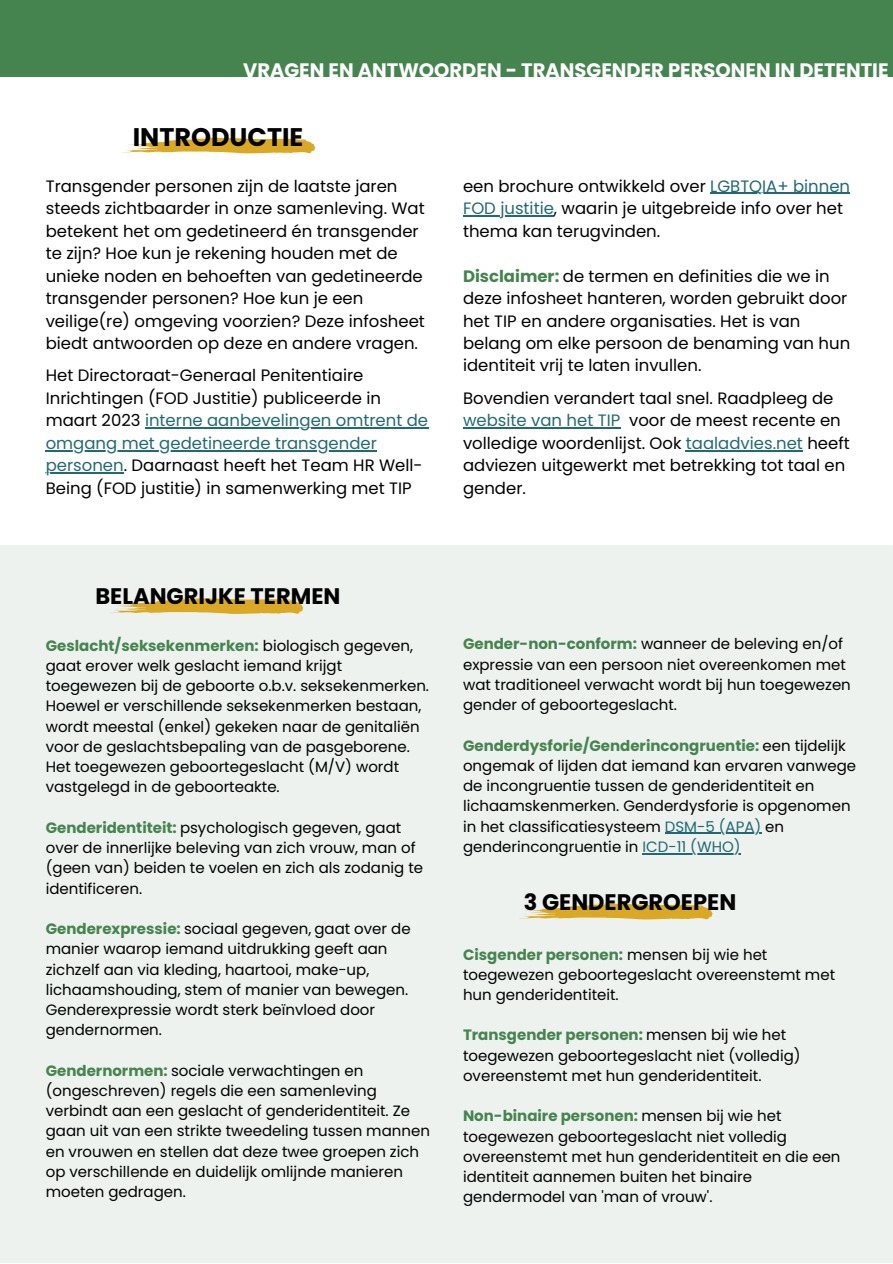
<style>
.page{position:relative;width:893px;height:1264px;background:#fff}
.page>*{position:absolute;margin:0;border:0;box-sizing:border-box;transform-origin:0 0}
.t1{font:700 25.5px "Poppins";color:#000}
.t2{font:700 22.5px "Poppins";color:#000}
.t3{font:700 19.5px "Poppins";color:#fff}
.t4{font:16.5px/22.5px "Poppins";color:#000}
.t5{font:15px/20.2px "Poppins";color:#000}
.s1{color:#226974}
.s2{font-weight:700;color:#45844f}
</style>
<div class="page">
<div style="left:0;top:0;width:892px;height:76px;background:#45844f"></div>
<div style="left:0;top:545px;width:892px;height:717px;background:#edf2ee"></div>
<svg style="left:122px;top:138px;width:193px;height:15px"></svg>
<svg style="left:109px;top:598px;width:194px;height:16px;background:#e0bd60"></svg>
<svg style="left:518px;top:903px;width:194px;height:16px;background:#e0bd60"></svg>
<hr style="left:664px;top:832px;width:97px;height:1px;background:#226974">
<hr style="left:642px;top:853px;width:98px;height:1px;background:#226974">
<hr style="left:710px;top:193px;width:140px;height:1px;background:#226974">
<hr style="left:463px;top:215px;width:91px;height:1px;background:#226974">
<hr style="left:463px;top:428px;width:157px;height:1px;background:#226974">
<hr style="left:686px;top:450px;width:116px;height:1px;background:#226974">
<hr style="left:145px;top:428px;width:283px;height:1px;background:#226974">
<hr style="left:46px;top:450px;width:331px;height:1px;background:#226974">
<hr style="left:46px;top:472px;width:78px;height:2px;background:#226974">
<p class="t3" style="left:243px;top:56px;width:647px">VRAGEN EN ANTWOORDEN - TRANSGENDER PERSONEN IN DETENTIE</p>
<p class="t1" style="left:133px;top:119px;width:172px">INTRODUCTIE</p>
<p class="t4" style="left:46px;top:174px;width:380px">Transgender personen zijn de laatste jaren steeds zichtbaarder in onze samenleving. Wat betekent het om gedetineerd én transgender te zijn? Hoe kun je rekening houden met de unieke noden en behoeften van gedetineerde transgender personen? Hoe kun je een veilige(re) omgeving voorzien? Deze infosheet biedt antwoorden op deze en andere vragen.</p>
<p class="t4" style="left:46px;top:364px;width:384px">Het Directoraat-Generaal Penitentiaire Inrichtingen (FOD Justitie) publiceerde in maart 2023 <span class="s1">interne aanbevelingen omtrent de omgang met gedetineerde transgender personen</span>. Daarnaast heeft het Team HR Well-Being (FOD justitie) in samenwerking met TIP</p>
<p class="t4" style="left:463px;top:174px;width:388px">een brochure ontwikkeld over <span class="s1">LGBTQIA+ binnen<br>FOD justitie</span>, waarin je uitgebreide info over het thema kan terugvinden.</p>
<p class="t4" style="left:463px;top:264px;width:388px"><span class="s2">Disclaimer:</span> de termen en definities die we in deze infosheet hanteren, worden gebruikt door het TIP en andere organisaties. Het is van belang om elke persoon de benaming van hun identiteit vrij te laten invullen.</p>
<p class="t4" style="left:463px;top:387px;width:388px">Bovendien verandert taal snel. Raadpleeg de <span class="s1">website van het TIP</span> voor de meest recente en volledige woordenlijst. Ook <span class="s1">taaladvies.net</span> heeft adviezen uitgewerkt met betrekking tot taal en gender.</p>
<p class="t2" style="left:95px;top:581px;width:246px">BELANGRIJKE TERMEN</p>
<p class="t5" style="left:46px;top:635px;width:385px"><span class="s2">Geslacht/seksekenmerken:</span> biologisch gegeven, gaat erover welk geslacht iemand krijgt toegewezen bij de geboorte o.b.v. seksekenmerken.<br>Hoewel er verschillende seksekenmerken bestaan, wordt meestal (enkel) gekeken naar de genitaliën voor de geslachtsbepaling van de pasgeborene.<br>Het toegewezen geboortegeslacht (M/V) wordt vastgelegd in de geboorteakte.</p>
<p class="t5" style="left:46px;top:817px;width:379px"><span class="s2">Genderidentiteit:</span> psychologisch gegeven, gaat over de innerlijke beleving van zich vrouw, man of (geen van) beiden te voelen en zich als zodanig te identificeren.</p>
<p class="t5" style="left:46px;top:918px;width:366px"><span class="s2">Genderexpressie:</span> sociaal gegeven, gaat over de manier waarop iemand uitdrukking geeft aan zichzelf aan via kleding, haartooi, make-up, lichaamshouding, stem of manier van bewegen.<br>Genderexpressie wordt sterk beïnvloed door gendernormen.</p>
<p class="t5" style="left:46px;top:1060px;width:385px"><span class="s2">Gendernormen:</span> sociale verwachtingen en (ongeschreven) regels die een samenleving verbindt aan een geslacht of genderidentiteit. Ze gaan uit van een strikte tweedeling tussen mannen en vrouwen en stellen dat deze twee groepen zich op verschillende en duidelijk omlijnde manieren moeten gedragen.</p>
<p class="t5" style="left:463px;top:634px;width:389px"><span class="s2">Gender-non-conform:</span> wanneer de beleving en/of expressie van een persoon niet overeenkomen met wat traditioneel verwacht wordt bij hun toegewezen gender of geboortegeslacht.</p>
<p class="t5" style="left:463px;top:735px;width:394px"><span class="s2">Genderdysforie/Genderincongruentie:</span> een tijdelijk ongemak of lijden dat iemand kan ervaren vanwege de incongruentie tussen de genderidentiteit en lichaamskenmerken. Genderdysforie is opgenomen in het classificatiesysteem <span class="s1">DSM-5 (APA)</span> en genderincongruentie in <span class="s1">ICD-11 (WHO)</span></p>
<p class="t2" style="left:523px;top:886px;width:214px">3 GENDERGROEPEN</p>
<p class="t5" style="left:463px;top:944px;width:373px"><span class="s2">Cisgender personen:</span> mensen bij wie het toegewezen geboortegeslacht overeenstemt met hun genderidentiteit.</p>
<p class="t5" style="left:463px;top:1025px;width:339px"><span class="s2">Transgender personen:</span> mensen bij wie het toegewezen geboortegeslacht niet (volledig) overeenstemt met hun genderidentiteit.</p>
<p class="t5" style="left:463px;top:1106px;width:379px"><span class="s2">Non-binaire personen:</span> mensen bij wie het toegewezen geboortegeslacht niet volledig overeenstemt met hun genderidentiteit en die een identiteit aannemen buiten het binaire gendermodel van 'man of vrouw'.</p>
</div>
